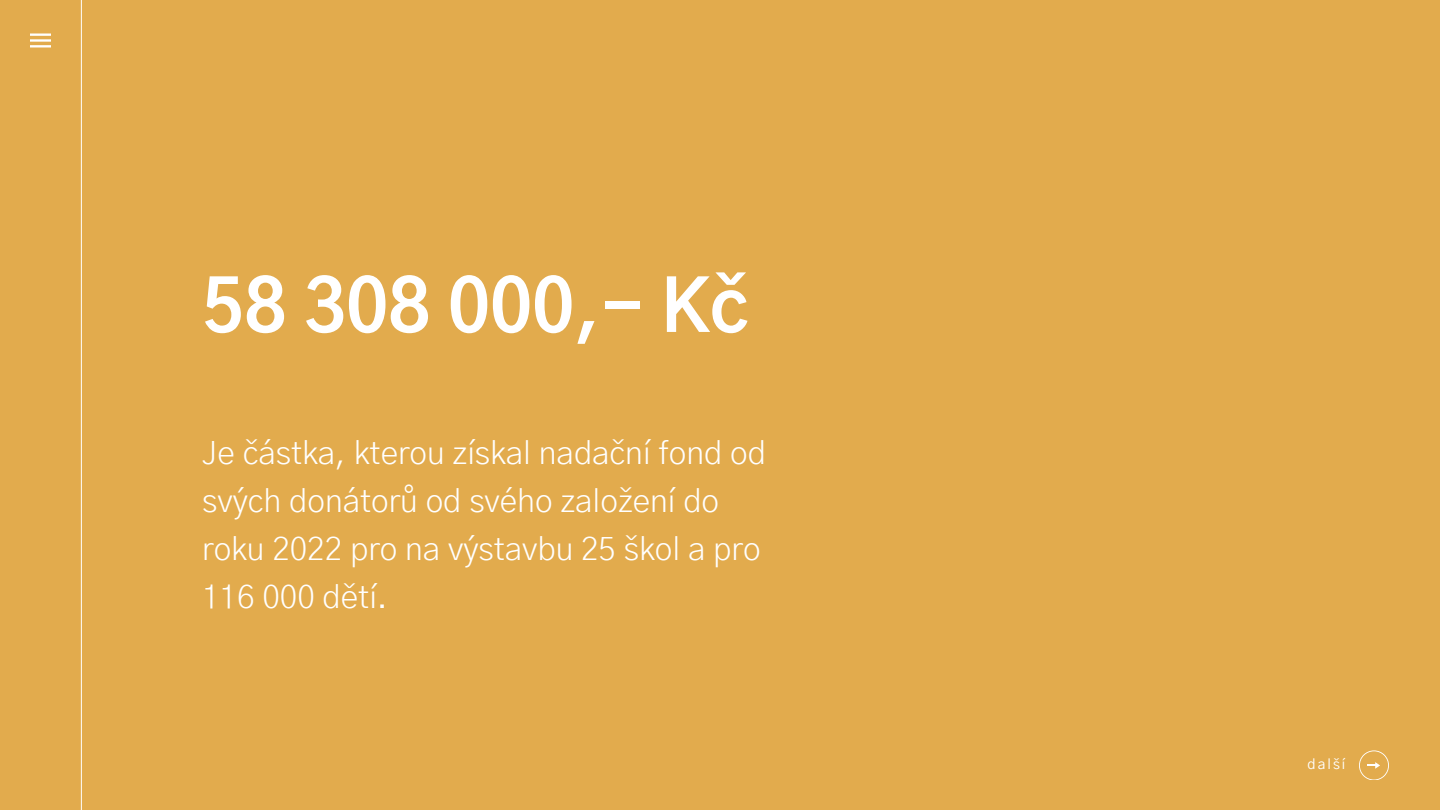
<style>
.page{position:relative;width:1440px;height:810px;background:#e2ab4d}
.page>*{position:absolute;margin:0;border:0;box-sizing:border-box;transform-origin:0 0}
.t1{font:700 72px "Gothic A1";color:#fff}
.t2{font:300 32px/48px "Gothic A1";color:#fff}
.t3{font:14px "Gothic A1";letter-spacing:.145em;color:#fff}
</style>
<div class="page">
<svg style="left:1359px;top:750px;width:30px;height:30px"></svg>
<hr style="left:30px;top:45px;width:21px;height:2px;background:#fff">
<hr style="left:30px;top:39px;width:21px;height:3px;background:#fff">
<hr style="left:30px;top:33px;width:21px;height:3px;background:#fff">
<hr style="left:81px;top:0;width:1px;height:810px;background:#fff">
<p class="t1" style="left:202px;top:275px;width:548px">58 308 000,- Kč</p>
<p class="t2" style="left:202px;top:431px;width:565px">Je částka, kterou získal nadační fond od svých donátorů od svého založení do roku 2022 pro na výstavbu 25 škol a pro<br>116 000 dětí.</p>
<p class="t3" style="left:1308px;top:758px;width:39px">další</p>
</div>
